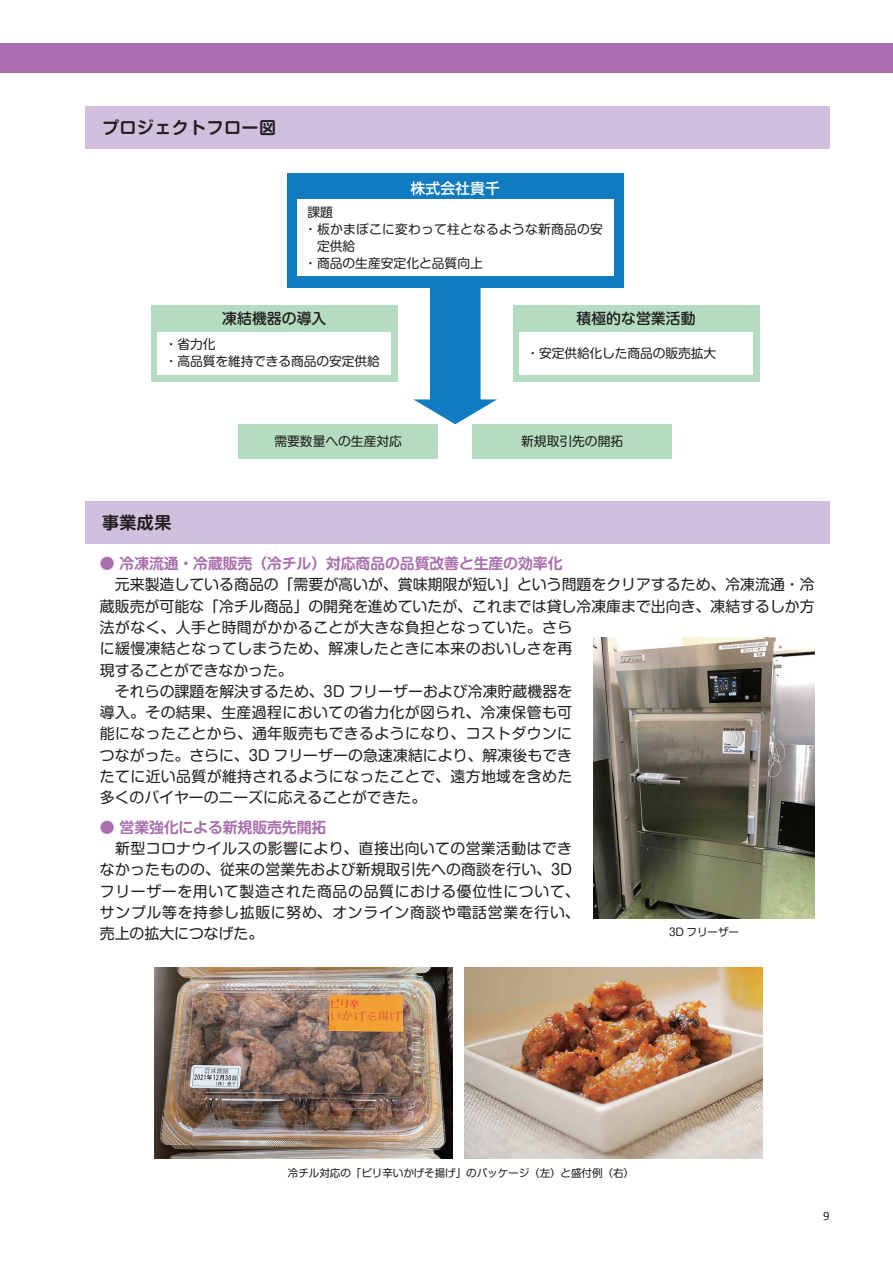
<style>
.page{position:relative;width:893px;height:1263px;background:#fff}
.page>*{position:absolute;margin:0;border:0;box-sizing:border-box;transform-origin:0 0}
.t1{font:16.95px "Shin M Go Pro De Bold 90 pv RKSJ H";letter-spacing:.025em;color:#231f20}
.t2{font:14.85px/21.3px "Shin M Go Pro Regular 90 pv RKSJ H";letter-spacing:.005em;color:#231f20}
.t3{font:14.85px/21.3px "Shin M Go Pro Regular 90 pv RKSJ H";letter-spacing:.025em;color:#231f20}
.t4{font:14.85px "Shin M Go Pro De Bold 90 pv RKSJ H";letter-spacing:-.005em;color:#a96fae}
.t5{font:14.85px "Shin M Go Pro Medium 90 pv RKSJ H";color:#231f20}
.t6{font:14.85px "Shin M Go Pro Medium 90 pv RKSJ H";color:#fff}
.t7{font:12.75px/17px "Shin M Go Pro Regular 90 pv RKSJ H";color:#231f20}
.t8{font:12.75px "Shin M Go Pro Regular 90 pv RKSJ H";letter-spacing:.02em;color:#231f20}
.t9{font:12.75px "Calibri";color:#231f20}
.t10{font:10.65px "Shin M Go Pro Regular 90 pv RKSJ H";letter-spacing:-.015em;color:#231f20}
</style>
<div class="page">
<div style="left:85px;top:106px;width:744px;height:43px;background:#d0c0dd"></div>
<div style="left:85px;top:501px;width:744px;height:42px;background:#d0c0dd"></div>
<div style="left:0;top:43px;width:892px;height:29px;background:#a96fae"></div>
<div style="left:287px;top:173px;width:336px;height:115px;background:#107bc1"></div>
<div style="left:238px;top:424px;width:200px;height:34px;background:#b3dcc0"></div>
<div style="left:472px;top:424px;width:200px;height:34px;background:#b3dcc0"></div>
<div style="left:297px;top:199px;width:316px;height:77px;background:#fff"></div>
<img style="left:593px;top:638px;width:221px;height:281px">
<img style="left:154px;top:967px;width:298px;height:192px">
<img style="left:465px;top:967px;width:297px;height:192px">
<svg style="left:413px;top:288px;width:84px;height:136px"></svg>
<div style="left:151px;top:305px;width:247px;height:77px;background:#b3dcc0"></div>
<div style="left:512px;top:305px;width:247px;height:77px;background:#b3dcc0"></div>
<div style="left:157px;top:332px;width:234px;height:42px;background:#fff"></div>
<div style="left:519px;top:332px;width:234px;height:42px;background:#fff"></div>
<p class="t1" style="left:102px;top:121px;width:175px">プロジェクトフロー図</p>
<p class="t6" style="left:410px;top:183px;width:91px">株式会社貴千</p>
<p class="t7" style="left:307px;top:205px;width:27px">課題</p>
<p class="t8" style="left:304px;top:224px;width:300px">・ 板かまぼこに変わって柱となるような新商品の安</p>
<p class="t7" style="left:317px;top:239px;width:40px">定供給</p>
<p class="t7" style="left:304px;top:256px;width:180px">・商品の生産安定化と品質向上</p>
<p class="t5" style="left:222px;top:313px;width:106px">凍結機器の導入</p>
<p class="t5" style="left:576px;top:313px;width:121px">積極的な営業活動</p>
<p class="t7" style="left:165px;top:338px;width:216px">・省力化<br>・高品質を維持できる商品の安定供給</p>
<p class="t7" style="left:526px;top:346px;width:191px">・安定供給化した商品の販売拡大</p>
<p class="t1" style="left:102px;top:516px;width:71px">事業成果</p>
<p class="t7" style="left:274px;top:434px;width:129px">需要数量への生産対応</p>
<p class="t7" style="left:521px;top:434px;width:104px">新規取引先の開拓</p>
<p class="t4" style="left:100px;top:558px;width:464px">● 冷凍流通・冷蔵販売（冷チル）対応商品の品質改善と生産の効率化</p>
<p class="t2" style="left:100px;top:576px;width:716px">　元来製造している商品の「需要が高いが、賞味期限が短い」という問題をクリアするため、冷凍流通・冷蔵販売が可能な「冷チル商品」の開発を進めていたが、これまでは貸し冷凍庫まで出向き、凍結するしか方法がなく、人手と時間がかかることが大きな負担となっていた。さら<br>に緩慢凍結となってしまうため、解凍したときに本来のおいしさを再<br>現することができなかった。<br>　それらの課題を解決するため、3D フリーザーおよび冷凍貯蔵機器を<br>導入。その結果、生産過程においての省力化が図られ、冷凍保管も可<br>能になったことから、通年販売もできるようになり、コストダウンに<br>つながった。さらに、3D フリーザーの急速凍結により、解凍後もでき<br>たてに近い品質が維持されるようになったことで、遠方地域を含めた<br>多くのバイヤーのニーズに応えることができた。</p>
<p class="t4" style="left:100px;top:822px;width:228px">● 営業強化による新規販売先開拓</p>
<p class="t3" style="left:100px;top:840px;width:481px">　新型コロナウイルスの影響により、直接出向いての営業活動はできなかったものの、従来の営業先および新規取引先への商談を行い、3Dフリーザーを用いて製造された商品の品質における優位性について、サンプル等を持参し拡販に努め、オンライン商談や電話営業を行い、売上の拡大につなげた。</p>
<p class="t10" style="left:669px;top:928px;width:72px">3D フリーザー</p>
<p class="t10" style="left:288px;top:1169px;width:348px">冷チル対応の「ピリ辛いかげそ揚げ」のパッケージ（左）と盛付例（右）</p>
<p class="t9" style="left:823px;top:1211px;width:8px">9</p>
</div>
